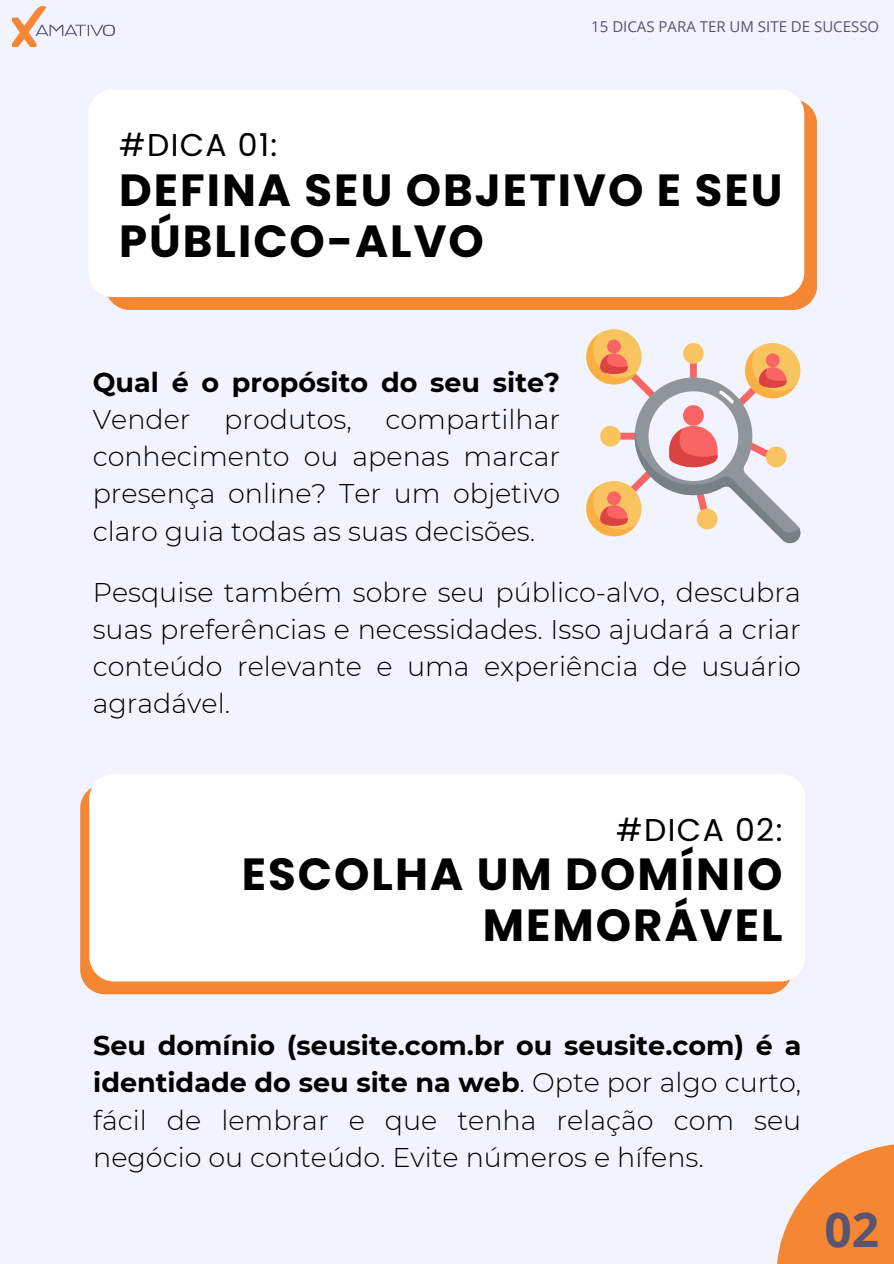
<style>
.page{position:relative;width:894px;height:1264px;background:#fff}
.page>*{position:absolute;margin:0;border:0;box-sizing:border-box;transform-origin:0 0}
.t1{font:700 48px "Open Sans";color:#585570}
.t2{font:700 45px/50.7px "Poppins";letter-spacing:.045em;color:#000}
.t3{font:31.5px "Poppins";letter-spacing:.045em;color:#000}
.t4{font:300 27px/37.2px "Montserrat";color:#000;text-align:justify}
.t5{font:15px "Open Sans";color:#585570}
.s1{font-weight:700}
</style>
<div class="page">
<div style="left:0;top:0;width:893px;height:1263px;background:#f1f3ff"></div>
<img style="left:12px;top:6px;width:103px;height:41px">
<div style="left:105px;top:99px;width:711px;height:211px;background:#f58634;border-radius:25px"></div>
<div style="left:88px;top:89px;width:716px;height:208px;background:#fff;border-radius:25px"></div>
<div style="left:586px;top:329px;width:55px;height:55px;background:#f8c460;border-radius:50%"></div>
<svg style="left:586px;top:334px;width:215px;height:210px"></svg>
<div style="left:80px;top:783px;width:711px;height:211px;background:#f58634;border-radius:25px"></div>
<div style="left:89px;top:773px;width:716px;height:208px;background:#fff;border-radius:25px"></div>
<svg style="left:777px;top:1144px;width:116px;height:119px;fill:#f58634"></svg>
<h2 class="t5" style="left:591px;top:16px;width:289px">15 DICAS PARA TER UM SITE DE SUCESSO</h2>
<h1 class="t3" style="left:119px;top:123px;width:160px">#DICA 01:</h1>
<h3 class="t2" style="left:119px;top:165px;width:664px">DEFINA SEU OBJETIVO E SEU<br>PÚBLICO-ALVO</h3>
<p class="t4" style="left:93px;top:363px;width:469px"><span class="s1">Qual é o propósito do seu site?<br></span>Vender produtos, compartilhar conhecimento ou apenas marcar presença online? Ter um objetivo claro guia todas as suas decisões.</p>
<p class="t4" style="left:93px;top:573px;width:709px">Pesquise também sobre seu público-alvo, descubra suas preferências e necessidades. Isso ajudará a criar conteúdo relevante e uma experiência de usuário agradável.</p>
<h3 class="t3" style="left:616px;top:807px;width:168px">#DICA 02:</h3>
<h2 class="t2" style="left:242px;top:849px;width:542px;text-align:right">ESCOLHA UM DOMÍNIO<br>MEMORÁVEL</h2>
<h1 class="t4" style="left:93px;top:1026px;width:709px"><span class="s1">Seu domínio (seusite.com.br ou seusite.com) é a identidade do seu site na web</span>. Opte por algo curto, fácil de lembrar e que tenha relação com seu negócio ou conteúdo. Evite números e hífens.</h1>
<h3 class="t1" style="left:824px;top:1196px;width:56px">02</h3>
</div>
